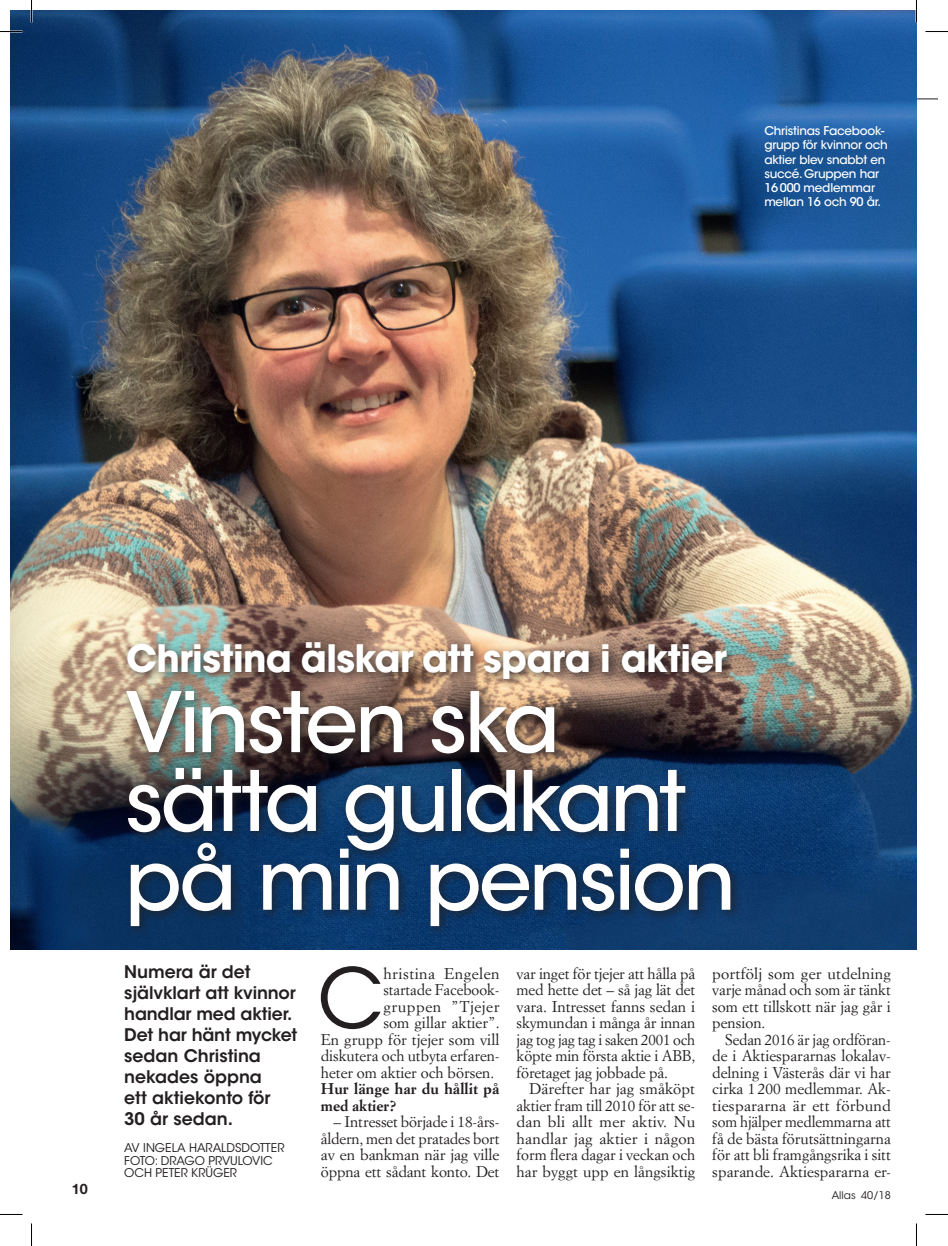
<style>
.page{position:relative;width:948px;height:1246px;background:#fff}
.page>*{position:absolute;margin:0;border:0;box-sizing:border-box;transform-origin:0 0}
._00-head_reprubrik{font:500 82.5px/78.8px "ITC Avant Garde Std";letter-spacing:-.03em;color:#fff}
._20-body_brod_anf{font:82.2px "ITC Avant Garde Std";color:#231f20}
._00-head-run_darrad{font:700 37.5px "ITC Avant Garde Std";letter-spacing:-.015em;color:#fff}
._20-body-lead_ingres{font:600 17.25px/21px "ITC Avant Garde Std";letter-spacing:-.01em;color:#231f20}
._20-body_brod_indrag{font:15.3px/16.5px "Simoncini Garamond Std";color:#231f20;text-align:justify}
._20_body_brod{font:15.3px/16.5px "Simoncini Garamond Std";letter-spacing:-.01em;color:#231f20;text-align:justify}
._20-body_brod_anf-2{font:15.3px "Simoncini Garamond Std";color:#231f20}
._20_body_brod-2{font:700 15.3px/16.5px "Simoncini Garamond Std";letter-spacing:.01em;color:#231f20}
._20-body_brod_anf-3{font:15.3px "Simoncini Garamond Std";letter-spacing:.025em;color:#231f20}
._20-body_brod_anf-4{font:15.3px "Simoncini Garamond Std";letter-spacing:.03em;color:#231f20}
.t1{font:700 14.4px "Helvetica Neue LT Std";color:#231f20}
._50-image-caption_bi{font:500 12px/14.2px "ITC Avant Garde Std";letter-spacing:-.02em;color:#fff}
._30-byline{font:12px/12.8px "ITC Avant Garde Std";color:#231f20}
.t2{font:10.5px "ITC Avant Garde Std";color:#231f20}
</style>
<div class="page">
<hr style="left:816px;top:98px;width:121px;height:1px;background:#231f20">
<img style="left:10px;top:10px;width:906px;height:939px">
<div style="left:122px;top:636px;width:615px;height:53px;background:#231f20;opacity:.75"></div>
<div style="left:121px;top:685px;width:621px;height:253px;background:#231f20;opacity:.75"></div>
<hr style="left:915px;top:0;width:2px;height:22px;background:#fff">
<svg style="left:0;top:31px;width:22px;height:1px"></svg>
<svg style="left:925px;top:31px;width:22px;height:1px"></svg>
<svg style="left:31px;top:0;width:1px;height:22px"></svg>
<svg style="left:31px;top:1223px;width:1px;height:22px"></svg>
<svg style="left:916px;top:0;width:1px;height:22px"></svg>
<svg style="left:916px;top:1223px;width:1px;height:22px"></svg>
<p class="_50-image-caption_bi" style="left:764px;top:124px;width:125px">Christinas Facebook&shy;grupp för kvinnor och aktier blev snabbt en succé. Gruppen har<br>16000 medlemmar mellan 16 och 90 år.</p>
<p class="t1" style="left:72px;top:1179px;width:18px">10</p>
<p class="_00-head-run_darrad" style="left:126px;top:633px;width:602px">Christina älskar att spara i aktier</p>
<p class="_00-head_reprubrik" style="left:125px;top:683px;width:612px">Vinsten ska sätta guldkant på min pension</p>
<p class="_20-body-lead_ingres" style="left:124px;top:961px;width:174px">Numera är det självklart att kvinnor handlar med aktier.<br>Det har hänt mycket sedan Christina nekades öppna<br>ett aktiekonto för<br>30 år sedan.</p>
<p class="_30-byline" style="left:124px;top:1140px;width:162px">AV INGELA HARALDSDOTTER<br>FOTO: DRAGO PRVULOVIC<br>OCH PETER KRÜGER</p>
<p class="_20-body_brod_anf" style="left:317px;top:948px;width:67px">C</p>
<p class="_20-body_brod_anf-3" style="left:383px;top:963px;width:118px">hristina Engelen</p>
<p class="_20-body_brod_anf-2" style="left:383px;top:980px;width:117px">startade Facebook-</p>
<p class="_20-body_brod_anf-4" style="left:383px;top:996px;width:118px">gruppen ”Tjejer</p>
<p class="_20-body_brod_anf-2" style="left:383px;top:1013px;width:118px">som gillar aktier”.</p>
<p class="_20-body_brod_anf-2" style="left:321px;top:1029px;width:180px">En grupp för tjejer som vill</p>
<p class="_20-body_brod_anf-2" style="left:321px;top:1046px;width:180px">diskutera och utbyta erfaren-</p>
<p class="_20-body_brod_anf-2" style="left:321px;top:1062px;width:175px">heter om aktier och börsen.</p>
<p class="_20_body_brod-2" style="left:321px;top:1080px;width:180px">Hur länge har du hållit på med aktier?</p>
<p class="_20_body_brod" style="left:321px;top:1112px;width:180px;text-indent:13px">– Intresset började i 18-års&shy;åldern, men det pratades bort av en bankman när jag ville öppna ett sådant konto. Det</p>
<p class="_20_body_brod" style="left:516px;top:964px;width:180px">var inget för tjejer att hålla på med hette det – så jag lät det vara. Intresset fanns sedan i skymundan i många år innan jag tog jag tag i saken 2001 och köpte min första aktie i ABB, företaget jag jobbade på.</p>
<p class="_20-body_brod_indrag" style="left:516px;top:1079px;width:180px;text-indent:13px">Därefter har jag småköpt aktier fram till 2010 för att se&shy;dan bli allt mer aktiv. Nu handlar jag aktier i någon form flera dagar i veckan och har byggt upp en långsiktig</p>
<p class="_20-body_brod_indrag" style="left:712px;top:964px;width:180px">portfölj som ger utdelning varje månad och som är tänkt som ett tillskott när jag går i pension.</p>
<p class="_20-body_brod_indrag" style="left:712px;top:1030px;width:180px;text-indent:13px">Sedan 2016 är jag ordföran&shy;de i Aktiespararnas lokalav&shy;delning i Västerås där vi har cirka 1 200 medlemmar. Ak&shy;tiespararna är ett förbund som hjälper medlemmarna att få de bästa förutsättningarna för att bli framgångsrika i sitt sparande. Aktiespararna er-</p>
<p class="t2" style="left:831px;top:1187px;width:61px">Allas 40/18</p>
</div>
